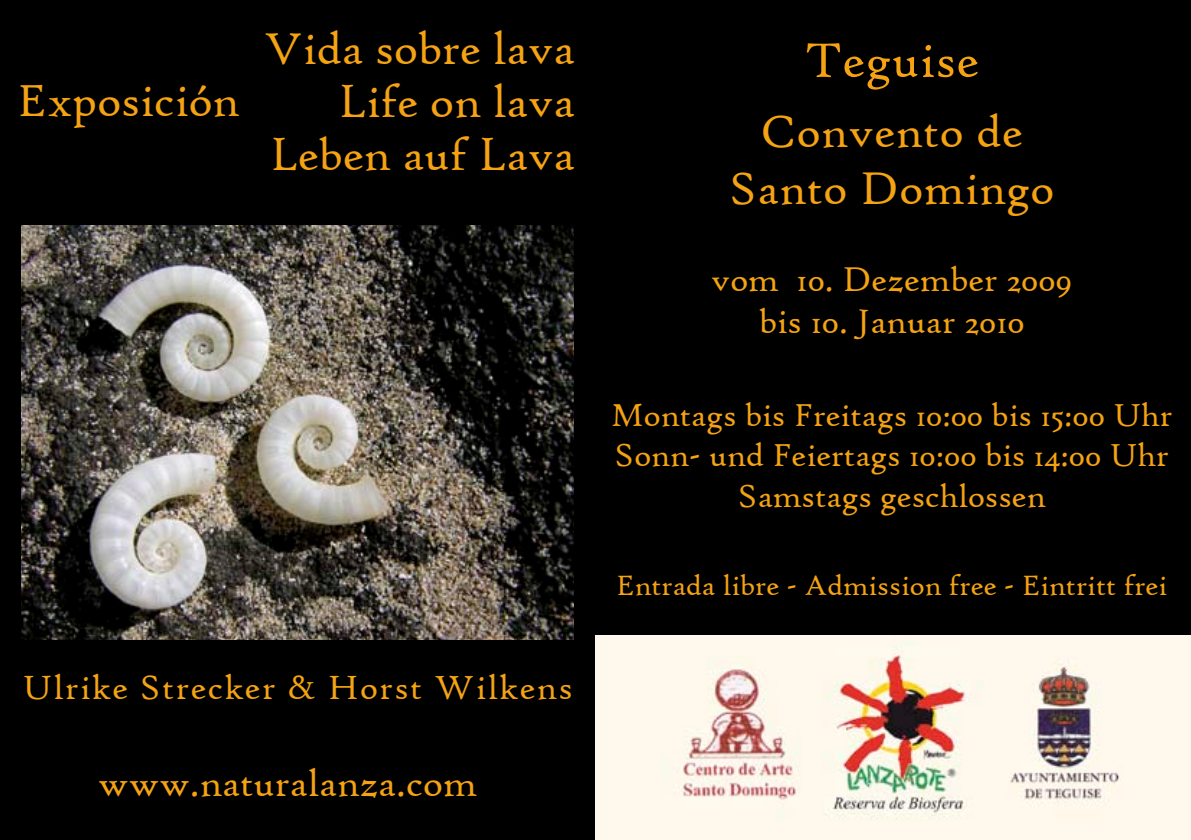
<style>
.page{position:relative;width:1191px;height:840px;background:#fff}
.page>*{position:absolute;margin:0;border:0;box-sizing:border-box;transform-origin:0 0}
.t1{font:52px "High Tower Text";letter-spacing:.01em;color:#f5a312}
.t2{font:48px/52.8px "High Tower Text";color:#f5a312;text-align:right}
.t3{font:40px "High Tower Text";color:#f5a312}
.t4{font:36px/42px "High Tower Text";color:#f5a312;text-align:center}
.t5{font:36px "High Tower Text";letter-spacing:.04em;color:#f5a312}
.t6{font:34px/40.8px "High Tower Text";color:#f5a312;text-align:center}
.t7{font:30px "High Tower Text";color:#f5a312}
</style>
<div class="page">
<div style="left:0;top:0;width:1191px;height:839px;background:#000"></div>
<img style="left:22px;top:225px;width:552px;height:414px">
<img style="left:595px;top:635px;width:596px;height:204px">
<h2 class="t2" style="left:17px;top:75px;width:224px">Exposición</h2>
<h2 class="t2" style="left:264px;top:22px;width:313px">Vida sobre lava<br>Life on lava<br>Leben auf Lava</h2>
<p class="t5" style="left:23px;top:666px;width:551px">Ulrike Strecker &amp; Horst Wilkens</p>
<p class="t3" style="left:98px;top:759px;width:380px">www.naturalanza.com</p>
<h1 class="t1" style="left:804px;top:30px;width:176px">Teguise</h1>
<h2 class="t2" style="left:729px;top:102px;width:327px;line-height:57.6px;text-align:center">Convento de<br>Santo Domingo</h2>
<p class="t4" style="left:711px;top:258px;width:362px">vom 10. Dezember 2009 bis 10. Januar 2010</p>
<p class="t6" style="left:611px;top:394px;width:563px">Montags bis Freitags 10:00 bis 15:00 Uhr<br>Sonn- und Feiertags 10:00 bis 14:00 Uhr<br>Samstags geschlossen</p>
<p class="t7" style="left:616px;top:568px;width:552px">Entrada libre - Admission free - Eintritt frei</p>
</div>
